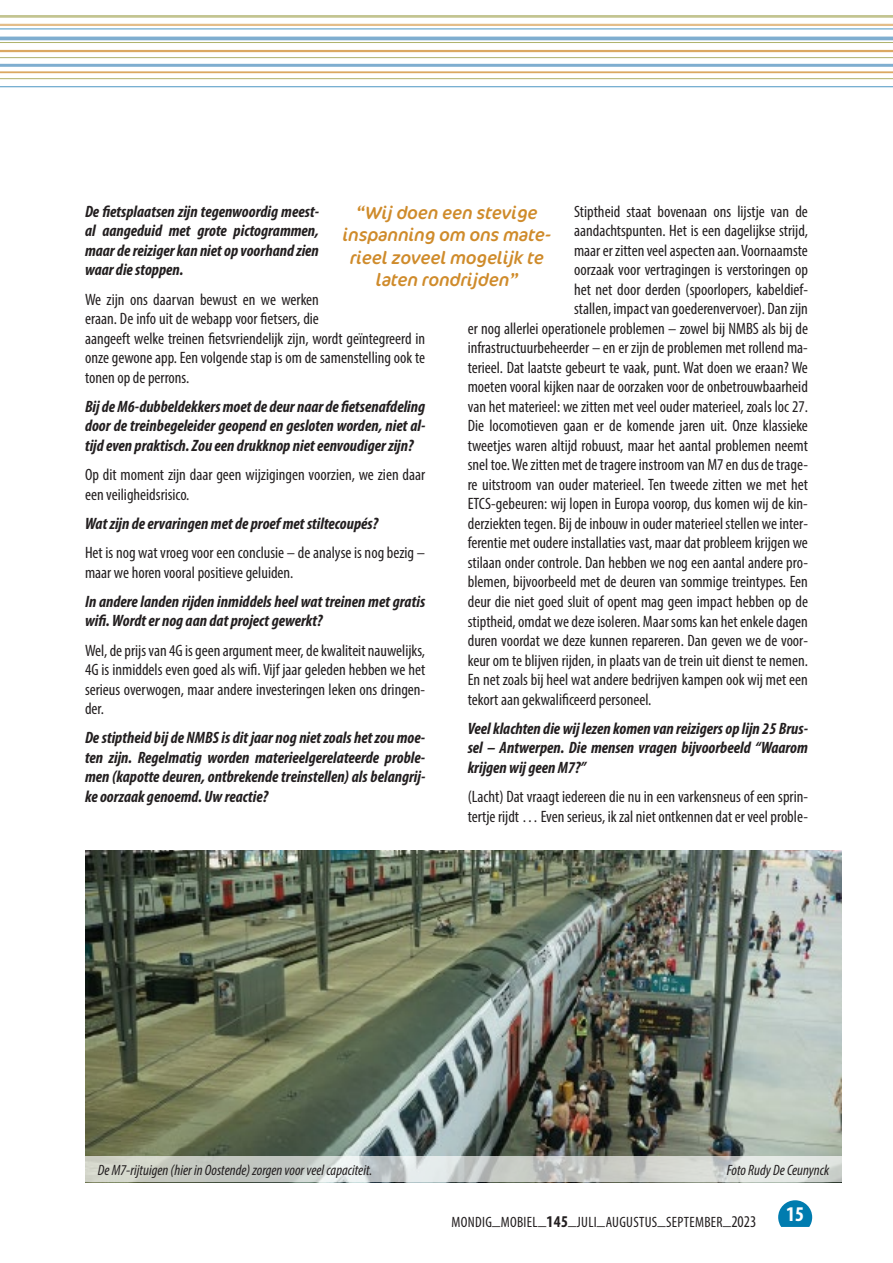
<style>
.page{position:relative;width:893px;height:1263px;background:#fff}
.page>*{position:absolute;margin:0;border:0;box-sizing:border-box;transform-origin:0 0}
.t1{font:700 condensed 21px "Myriad Pro";color:#fff}
.t2{font:italic 18px/22.5px "Cocon OT";color:#cf8b2b;text-align:center}
.t3{font:condensed 16.5px/19.5px "Myriad Pro";color:#231f20}
.t4{font:italic 700 condensed 16.5px/19.5px "Myriad Pro";color:#231f20;text-align:justify}
.t5{font:italic condensed 15px "Myriad Pro";color:#231f20}
.t6{font:condensed 15px "Myriad Pro";letter-spacing:.02em;color:#231f20}
.s1{font-style:inherit}
.s2{font-size:16.5px}
.s3{font-weight:700;font-size:16.5px}
</style>
<div class="page">
<svg style="left:778px;top:1200px;width:34px;height:27px"></svg>
<hr style="left:0;top:15px;width:893px;height:3px;background:#c3c490">
<hr style="left:0;top:24px;width:893px;height:2px;background:#e4bd89">
<hr style="left:0;top:29px;width:893px;height:1px;background:#4c97c2">
<hr style="left:0;top:86px;width:893px;height:1px;background:#4c97c2">
<hr style="left:0;top:57px;width:893px;height:1px;background:#aeb26c">
<hr style="left:0;top:42px;width:893px;height:1px;background:#aeb26c">
<hr style="left:0;top:78px;width:893px;height:1px;background:#aeb26c">
<hr style="left:0;top:50px;width:893px;height:2px;background:#dba862">
<hr style="left:0;top:71px;width:893px;height:2px;background:#dba862">
<hr style="left:0;top:37px;width:893px;height:3px;background:#7faed0">
<hr style="left:0;top:64px;width:893px;height:3px;background:#7faed0">
<img style="left:85px;top:850px;width:757px;height:307px">
<svg style="left:85px;top:1157px;width:757px;height:25px;background:#ced1cd"></svg>
<p class="t4" style="left:85px;top:201px;width:235px">De fietsplaatsen zijn tegenwoordig meest&shy;al aangeduid met grote pictogrammen, maar de reiziger kan niet op voorhand zien waar die stoppen.</p>
<p class="t3" style="left:85px;top:289px;width:342px">We zijn ons daarvan bewust en we werken<br>eraan. De info uit de webapp voor fietsers, die<br>aangeeft welke treinen fietsvriendelijk zijn, wordt geïntegreerd in onze gewone app. Een volgende stap is om de samenstelling ook te tonen op de perrons.</p>
<p class="t4" style="left:85px;top:396px;width:342px">Bij de M6-dubbeldekkers moet de deur naar de fietsenafdeling door de treinbegeleider geopend en gesloten worden, niet al&shy;tijd even praktisch. Zou een drukknop niet eenvoudiger zijn?</p>
<p class="t3" style="left:85px;top:465px;width:342px">Op dit moment zijn daar geen wijzigingen voorzien, we zien daar een veiligheidsrisico.</p>
<p class="t4" style="left:85px;top:513px;width:295px">Wat zijn de ervaringen met de proef met stiltecoupés?</p>
<p class="t3" style="left:85px;top:543px;width:342px">Het is nog wat vroeg voor een conclusie – de analyse is nog bezig – maar we horen vooral positieve geluiden.</p>
<p class="t4" style="left:85px;top:591px;width:342px">In andere landen rijden inmiddels heel wat treinen met gratis wifi. Wordt er nog aan dat project gewerkt?</p>
<p class="t3" style="left:85px;top:640px;width:342px;text-align:justify">Wel, de prijs van 4G is geen argument meer, de kwaliteit nauwelijks, 4G is inmiddels even goed als wifi. Vijf jaar geleden hebben we het serieus overwogen, maar andere investeringen leken ons dringen&shy;der.</p>
<p class="t4" style="left:85px;top:728px;width:342px">De stiptheid bij de NMBS is dit jaar nog niet zoals het zou moe&shy;ten zijn. Regelmatig worden materieelgerelateerde proble&shy;men (kapotte deuren, ontbrekende treinstellen) als belangrij&shy;ke oorzaak genoemd. Uw reactie?</p>
<p class="t2" style="left:342px;top:202px;width:210px">“Wij doen een stevige inspanning om ons mate&shy;rieel zoveel mogelijk te laten rondrijden”</p>
<p class="t3" style="left:574px;top:201px;width:235px">Stiptheid staat bovenaan ons lijstje van de</p>
<p class="t3" style="left:574px;top:221px;width:235px">aandachtspunten. Het is een dagelijkse strijd,</p>
<p class="t3" style="left:574px;top:240px;width:235px">maar er zitten veel aspecten aan. Voornaamste</p>
<p class="t3" style="left:574px;top:260px;width:235px">oorzaak voor vertragingen is verstoringen op</p>
<p class="t3" style="left:574px;top:279px;width:235px">het net door derden (spoorlopers, kabeldief-</p>
<p class="t3" style="left:574px;top:299px;width:235px">stallen, impact van goederenvervoer). Dan zijn</p>
<p class="t3" style="left:468px;top:318px;width:342px">er nog allerlei operationele problemen – zowel bij NMBS als bij de</p>
<p class="t3" style="left:468px;top:338px;width:342px">infrastructuurbeheerder – en er zijn de problemen met rollend ma-</p>
<p class="t3" style="left:468px;top:357px;width:342px">terieel. Dat laatste gebeurt te vaak, punt. Wat doen we eraan? We</p>
<p class="t3" style="left:468px;top:377px;width:342px">moeten vooral kijken naar de oorzaken voor de onbetrouwbaarheid</p>
<p class="t3" style="left:468px;top:396px;width:342px">van het materieel: we zitten met veel ouder materieel, zoals loc 27.</p>
<p class="t3" style="left:468px;top:416px;width:342px">Die locomotieven gaan er de komende jaren uit. Onze klassieke</p>
<p class="t3" style="left:468px;top:435px;width:342px">tweetjes waren altijd robuust, maar het aantal problemen neemt</p>
<p class="t3" style="left:468px;top:455px;width:342px">snel toe. We zitten met de tragere instroom van M7 en dus de trage-</p>
<p class="t3" style="left:468px;top:474px;width:342px">re uitstroom van ouder materieel. Ten tweede zitten we met het</p>
<p class="t3" style="left:468px;top:494px;width:342px">ETCS-gebeuren: wij lopen in Europa voorop, dus komen wij de kin-</p>
<p class="t3" style="left:468px;top:514px;width:342px">derziekten tegen. Bij de inbouw in ouder materieel stellen we inter-</p>
<p class="t3" style="left:468px;top:533px;width:342px">ferentie met oudere installaties vast, maar dat probleem krijgen we</p>
<p class="t3" style="left:468px;top:553px;width:342px">stilaan onder controle. Dan hebben we nog een aantal andere pro-</p>
<p class="t3" style="left:468px;top:572px;width:342px">blemen, bijvoorbeeld met de deuren van sommige treintypes. Een</p>
<p class="t3" style="left:468px;top:592px;width:342px">deur die niet goed sluit of opent mag geen impact hebben op de</p>
<p class="t3" style="left:468px;top:611px;width:342px">stiptheid, omdat we deze isoleren. Maar soms kan het enkele dagen</p>
<p class="t3" style="left:468px;top:631px;width:342px">duren voordat we deze kunnen repareren. Dan geven we de voor-</p>
<p class="t3" style="left:468px;top:650px;width:342px">keur om te blijven rijden, in plaats van de trein uit dienst te nemen.</p>
<p class="t3" style="left:468px;top:670px;width:342px">En net zoals bij heel wat andere bedrijven kampen ook wij met een</p>
<p class="t3" style="left:468px;top:689px;width:185px">tekort aan gekwalificeerd personeel.</p>
<p class="t4" style="left:468px;top:718px;width:342px">Veel klachten die wij lezen komen van reizigers op lijn 25 Brus&shy;sel – Antwerpen. Die mensen vragen bijvoorbeeld “Waarom krijgen wij geen M7?”</p>
<p class="t3" style="left:468px;top:787px;width:342px">(Lacht) Dat vraagt iedereen die nu in een varkensneus of een sprin&shy;tertje rijdt … Even serieus, ik zal niet ontkennen dat er veel proble-</p>
<p class="t5" style="left:98px;top:1161px;width:276px">De M7-rijtuigen (hier in Oostende) zorgen voor veel capaciteit.</p>
<p class="t5" style="left:727px;top:1161px;width:104px">Foto Rudy De Ceunynck</p>
<p class="t6" style="left:452px;top:1213px;width:306px"><span class="s1">MONDIG</span><span class="s2">_</span><span class="s1">MOBIEL</span><span class="s2">_</span><span class="s3">145</span><span class="s2">_</span>JULI<span class="s2">_</span>AUGUSTUS<span class="s2">_</span>SEPTEMBER<span class="s2">_2023</span></p>
<p class="t1" style="left:786px;top:1201px;width:19px">15</p>
</div>
